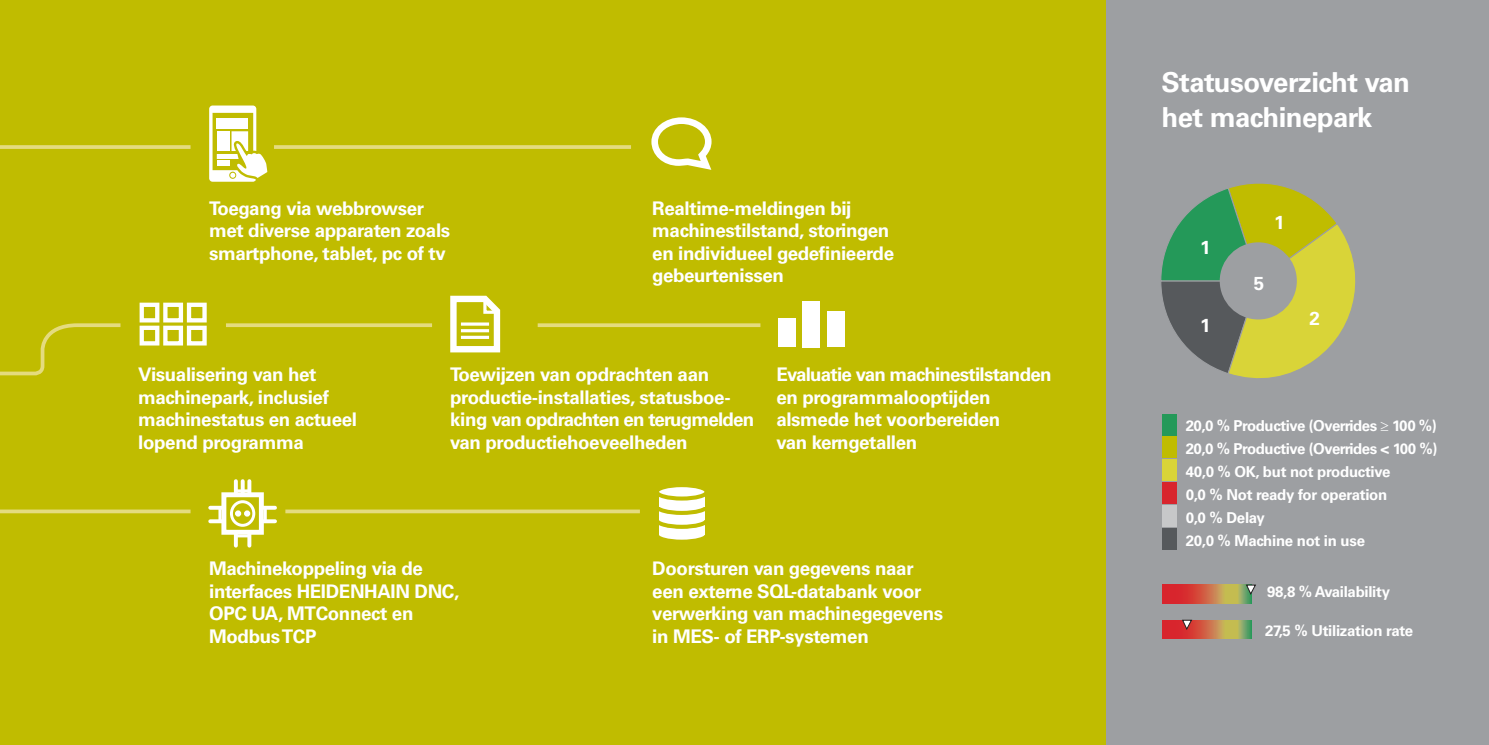
<style>
.page{position:relative;width:1489px;height:745px;background:#fff}
.page>*{position:absolute;margin:0;border:0;box-sizing:border-box;transform-origin:0 0}
.t1{font:700 27.5px/35px "Univers";letter-spacing:-.02em;color:#fff}
.t2{font:700 18.75px/22.5px "Univers";letter-spacing:-.02em;color:#fff}
.t3{font:700 15px/23px "Univers";letter-spacing:-.02em;color:#fff}
</style>
<div class="page">
<div style="left:1106px;top:0;width:382px;height:744px;background:#9d9fa2"></div>
<div style="left:0;top:0;width:1106px;height:744px;background:#c0bc00"></div>
<svg style="left:1161px;top:183px;width:195px;height:196px"></svg>
<div style="left:1219px;top:242px;width:77px;height:77px;background:#9d9fa2;border-radius:50%"></div>
<div style="left:1162px;top:414px;width:14px;height:21px;background:#249959"></div>
<div style="left:1162px;top:436px;width:14px;height:22px;background:#c0bc00"></div>
<div style="left:1162px;top:459px;width:14px;height:21px;background:#d9d438"></div>
<div style="left:1162px;top:482px;width:14px;height:21px;background:#d8252d"></div>
<div style="left:1162px;top:505px;width:14px;height:21px;background:#c7c8c9"></div>
<div style="left:1162px;top:528px;width:14px;height:21px;background:#56595c"></div>
<svg style="left:1162px;top:584px;width:88px;height:19px;background:#c86944"></svg>
<svg style="left:1245px;top:584px;width:11px;height:10px"></svg>
<svg style="left:1162px;top:620px;width:88px;height:18px"></svg>
<svg style="left:1181px;top:619px;width:11px;height:10px"></svg>
<svg style="left:450px;top:295px;width:51px;height:58px"></svg>
<div style="left:221px;top:492px;width:43px;height:42px;border:5px solid #fff"></div>
<div style="left:230px;top:500px;width:25px;height:26px;border:3px solid #fff;border-radius:50%"></div>
<svg style="left:235px;top:510px;width:15px;height:6px"></svg>
<svg style="left:261px;top:505px;width:14px;height:4px"></svg>
<svg style="left:261px;top:519px;width:14px;height:4px"></svg>
<hr style="left:264px;top:506px;width:3px;height:16px;background:#fff">
<svg style="left:210px;top:505px;width:14px;height:4px"></svg>
<svg style="left:210px;top:519px;width:14px;height:4px"></svg>
<hr style="left:218px;top:506px;width:3px;height:16px;background:#fff">
<svg style="left:247px;top:531px;width:4px;height:14px"></svg>
<svg style="left:234px;top:531px;width:4px;height:14px"></svg>
<hr style="left:234px;top:534px;width:17px;height:3px;background:#fff">
<svg style="left:247px;top:481px;width:4px;height:13px"></svg>
<svg style="left:234px;top:481px;width:4px;height:13px"></svg>
<hr style="left:234px;top:489px;width:17px;height:3px;background:#fff">
<svg style="left:241px;top:481px;width:4px;height:13px"></svg>
<div style="left:656px;top:528px;width:50px;height:13px;background:#fff;border-radius:50%"></div>
<div style="left:654px;top:526px;width:54px;height:17px;border:4px solid #c0bc00;border-radius:50%"></div>
<svg style="left:658px;top:525px;width:46px;height:9px"></svg>
<div style="left:656px;top:513px;width:50px;height:13px;background:#fff;border-radius:50%"></div>
<div style="left:654px;top:511px;width:54px;height:17px;border:4px solid #c0bc00;border-radius:50%"></div>
<svg style="left:658px;top:511px;width:46px;height:8px"></svg>
<div style="left:656px;top:499px;width:50px;height:13px;background:#fff;border-radius:50%"></div>
<div style="left:654px;top:497px;width:54px;height:17px;border:4px solid #c0bc00;border-radius:50%"></div>
<svg style="left:658px;top:497px;width:46px;height:9px"></svg>
<svg style="left:656px;top:485px;width:50px;height:13px"></svg>
<div style="left:654px;top:483px;width:54px;height:17px;border:4px solid #c0bc00;border-radius:50%"></div>
<svg style="left:0;top:509px;width:191px;height:5px"></svg>
<svg style="left:274px;top:145px;width:357px;height:4px"></svg>
<svg style="left:285px;top:509px;width:355px;height:4px"></svg>
<svg style="left:0;top:105px;width:267px;height:271px"></svg>
<svg style="left:537px;top:323px;width:223px;height:4px"></svg>
<svg style="left:226px;top:323px;width:206px;height:4px"></svg>
<svg style="left:651px;top:117px;width:60px;height:53px"></svg>
<div style="left:802px;top:301px;width:17px;height:46px;background:#fff"></div>
<div style="left:777px;top:318px;width:18px;height:29px;background:#fff"></div>
<div style="left:826px;top:311px;width:18px;height:36px;background:#fff"></div>
<p class="t2" style="left:209px;top:196px;width:242px">Toegang via webbrowser met diverse apparaten zoals smartphone, tablet, pc of tv</p>
<p class="t2" style="left:652px;top:196px;width:243px">Realtime-meldingen bij machinestilstand, storingen en individueel gedefinieerde gebeurtenissen</p>
<p class="t2" style="left:138px;top:363px;width:220px">Visualisering van het machinepark, inclusief machinestatus en actueel lopend programma</p>
<p class="t2" style="left:450px;top:363px;width:306px">Toewijzen van opdrachten aan productie-installaties, statusboe&shy;king van opdrachten en terugmelden van productiehoeveelheden</p>
<p class="t2" style="left:776px;top:363px;width:276px">Evaluatie van machinestilstanden en programmalooptijden alsmede het voorbereiden<br>van kerngetallen</p>
<p class="t2" style="left:209px;top:556px;width:251px">Machinekoppeling via de interfaces HEIDENHAIN DNC,<br>OPC UA, MTConnect en<br>Modbus TCP</p>
<p class="t2" style="left:652px;top:556px;width:292px">Doorsturen van gegevens naar een externe SQL-databank voor verwerking van machinegegevens in MES- of ERP-systemen</p>
<h1 class="t1" style="left:1161px;top:65px;width:250px">Statusoverzicht van het machinepark</h1>
<p class="t2" style="left:1199px;top:236px;width:12px">1</p>
<p class="t2" style="left:1274px;top:211px;width:12px">1</p>
<p class="t2" style="left:1253px;top:272px;width:12px">5</p>
<p class="t2" style="left:1199px;top:313px;width:12px">1</p>
<p class="t2" style="left:1309px;top:307px;width:12px">2</p>
<p class="t3" style="left:1185px;top:413px;width:253px">20,0 % Productive (Overrides ≥ 100 %)<br>20,0 % Productive (Overrides &lt; 100 %)<br>40,0 % OK, but not productive<br>0,0 % Not ready for operation<br>0,0 % Delay<br>20,0 % Machine not in use</p>
<p class="t3" style="left:1266px;top:579px;width:124px">98,8 % Availability</p>
<p class="t3" style="left:1264px;top:618px;width:149px">27,5 % Utilization rate</p>
</div>
